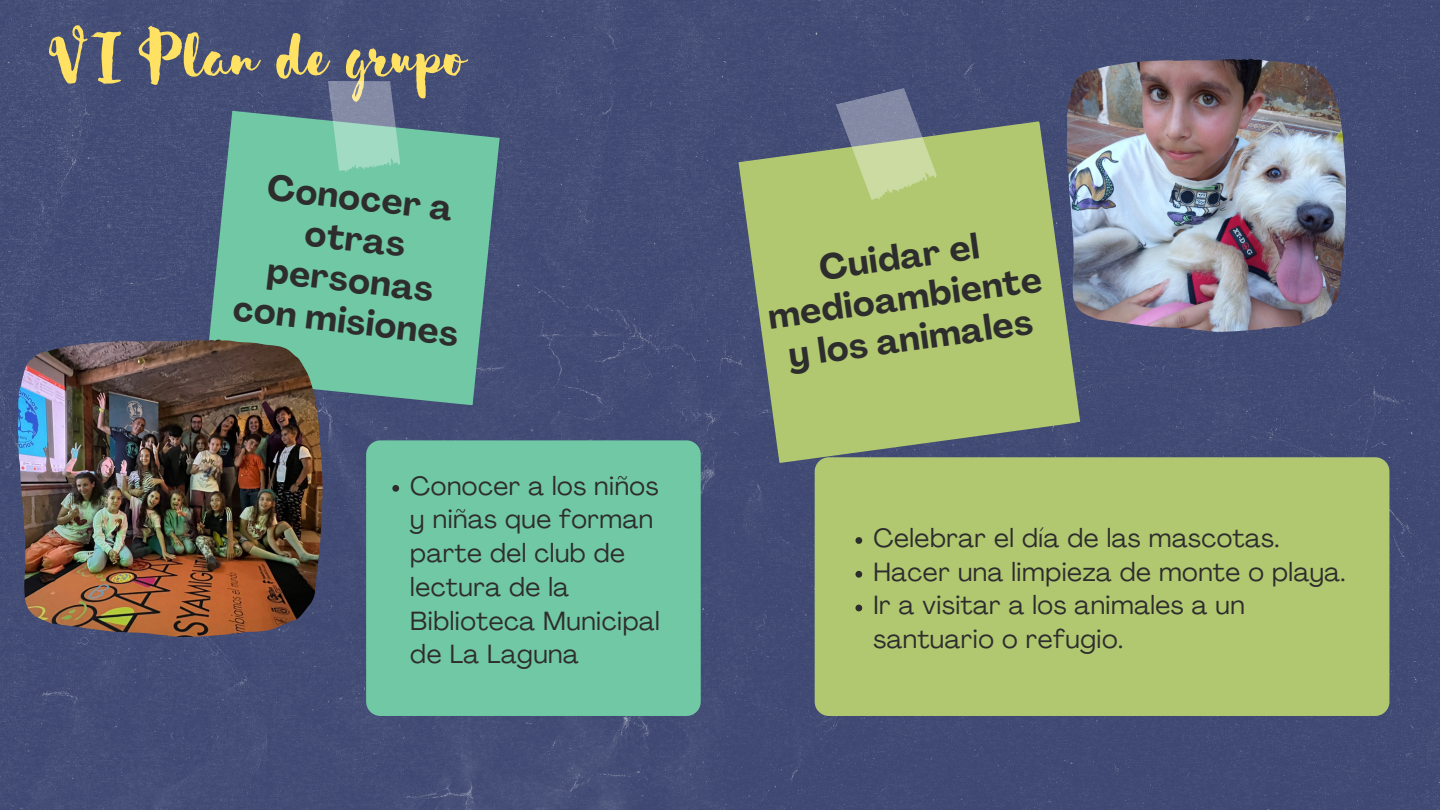
<style>
.page{position:relative;width:1440px;height:810px;background:#fff}
.page>*{position:absolute;margin:0;border:0;box-sizing:border-box;transform-origin:0 0}
.t1{font:73.2px "Sensa Brush Fill";color:#ffe164}
.t2{font:700 35px/41.2px "Agrandir";color:#2e2d2d;text-align:center}
.t3{font:26px/33.8px "Agrandir";letter-spacing:.02em;color:#2e2d2d}
</style>
<div class="page">
<img style="left:0;top:0;width:1440px;height:810px">
<div style="left:366px;top:440px;width:335px;height:276px;background:#71c8a4;border-radius:14px"></div>
<div style="left:815px;top:457px;width:574px;height:259px;background:#b1c871;border-radius:14px"></div>
<svg style="left:855px;top:537px;width:7px;height:7px"></svg>
<svg style="left:855px;top:571px;width:7px;height:7px"></svg>
<svg style="left:855px;top:605px;width:7px;height:6px"></svg>
<svg style="left:205px;top:111px;width:295px;height:294px;background:#6ab59d"></svg>
<svg style="left:328px;top:81px;width:72px;height:91px;background:#89aead"></svg>
<img style="left:18px;top:339px;width:304px;height:298px">
<svg style="left:392px;top:485px;width:7px;height:7px"></svg>
<svg style="left:739px;top:121px;width:341px;height:342px;background:#9eb271"></svg>
<svg style="left:836px;top:85px;width:103px;height:119px;background:#95a38d"></svg>
<img style="left:1067px;top:59px;width:279px;height:273px">
<p class="t1" style="left:46px;top:12px;width:422px">VI Plan de grupo</p>
<p class="t2" style="left:251px;top:167px;width:228px;rotate:7deg">Conocer a otras personas con misiones</p>
<p class="t3" style="left:410px;top:471px;width:251px">Conocer a los niños y niñas que forman parte del club de lectura de la<br>Biblioteca Municipal de La Laguna</p>
<p class="t2" style="left:760px;top:259px;width:277px;rotate:-8deg">Cuidar el medioambiente y los animales</p>
<h1 class="t3" style="left:873px;top:523px;width:408px">Celebrar el día de las mascotas.</h1>
<p class="t3" style="left:873px;top:557px;width:474px">Hacer una limpieza de monte o playa.</p>
<h2 class="t3" style="left:873px;top:591px;width:373px">Ir a visitar a los animales a un santuario o refugio.</h2>
</div>
